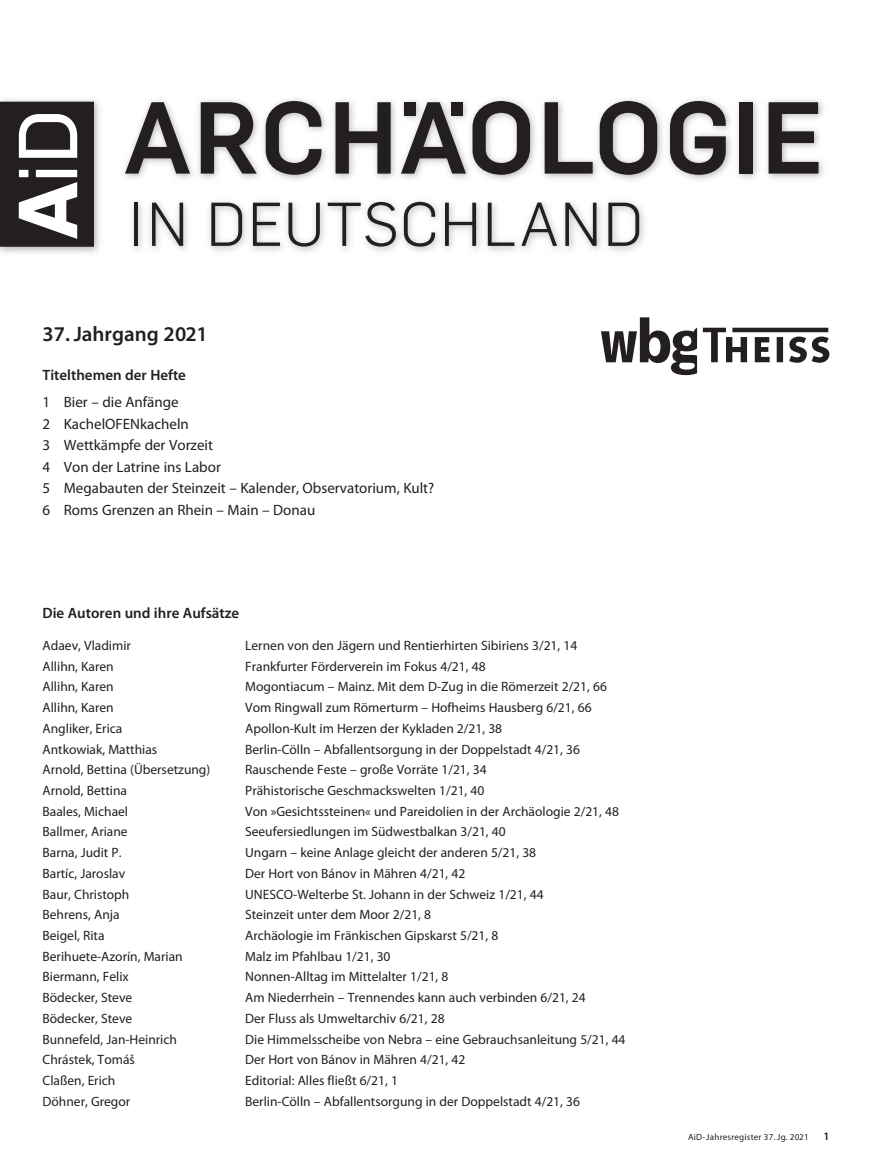
<style>
.page{position:relative;width:872px;height:1170px;background:#fff}
.page>*{position:absolute;margin:0;border:0;box-sizing:border-box;transform-origin:0 0}
.t1{font:81.9px "Flama Basic";color:#fff}
.t2{font:600 21px "Myriad Pro";color:#231f20}
.t3{font:15px/21.6px "Myriad Pro";color:#231f20}
.t4{font:600 15px "Myriad Pro";color:#231f20}
.t5{font:13.5px "Myriad Pro";color:#231f20}
.t6{font:600 11.25px "Myriad Pro";color:#231f20}
.t7{font:9px "Myriad Pro";letter-spacing:.025em;color:#231f20}
.s1{font-family:"Flama";font-weight:700}
</style>
<div class="page">
<svg style="left:601px;top:317px;width:96px;height:58px"></svg>
<svg style="left:703px;top:328px;width:126px;height:35px"></svg>
<img style="left:124px;top:99px;width:700px;height:153px">
<svg style="left:125px;top:101px;width:693px;height:74px"></svg>
<hr style="left:134px;top:203px;width:4px;height:43px;background:#231f20">
<svg style="left:152px;top:203px;width:31px;height:43px"></svg>
<svg style="left:211px;top:203px;width:31px;height:43px"></svg>
<svg style="left:253px;top:203px;width:27px;height:43px"></svg>
<svg style="left:288px;top:203px;width:32px;height:43px"></svg>
<svg style="left:328px;top:202px;width:68px;height:44px"></svg>
<svg style="left:404px;top:202px;width:31px;height:45px"></svg>
<svg style="left:445px;top:203px;width:31px;height:43px"></svg>
<svg style="left:488px;top:203px;width:26px;height:43px"></svg>
<svg style="left:521px;top:202px;width:36px;height:44px"></svg>
<svg style="left:565px;top:203px;width:31px;height:43px"></svg>
<svg style="left:608px;top:203px;width:31px;height:43px"></svg>
<img style="left:0;top:99px;width:100px;height:154px">
<div style="left:0;top:102px;width:94px;height:145px;background:#231f20"></div>
<h1 class="t1" style="left:1px;top:239px;width:132px;rotate:-90deg"><span class="s1">A</span>iD</h1>
<h2 class="t2" style="left:43px;top:326px;width:167px">37. Jahrgang 2021</h2>
<p class="t4" style="left:43px;top:369px;width:145px">Titelthemen der Hefte</p>
<p class="t3" style="left:43px;top:392px;width:393px">1 Bier – die Anfänge<br>2 KachelOFENkacheln<br>3 Wettkämpfe der Vorzeit<br>4 Von der Latrine ins Labor<br>5 Megabauten der Steinzeit – Kalender, Observatorium, Kult?<br>6 Roms Grenzen an Rhein – Main – Donau</p>
<p class="t4" style="left:43px;top:607px;width:198px">Die Autoren und ihre Aufsätze</p>
<p class="t5" style="left:43px;top:640px;width:90px">Adaev, Vladimir</p>
<p class="t5" style="left:245px;top:640px;width:334px">Lernen von den Jägern und Rentierhirten Sibiriens 3/21, 14</p>
<p class="t5" style="left:43px;top:661px;width:73px">Allihn, Karen</p>
<p class="t5" style="left:245px;top:661px;width:242px">Frankfurter Förderverein im Fokus 4/21, 48</p>
<p class="t5" style="left:43px;top:682px;width:73px">Allihn, Karen</p>
<p class="t5" style="left:245px;top:682px;width:363px">Mogontiacum – Mainz. Mit dem D-Zug in die Römerzeit 2/21, 66</p>
<p class="t5" style="left:43px;top:702px;width:73px">Allihn, Karen</p>
<p class="t5" style="left:245px;top:702px;width:348px">Vom Ringwall zum Römerturm – Hofheims Hausberg 6/21, 66</p>
<p class="t5" style="left:43px;top:723px;width:81px">Angliker, Erica</p>
<p class="t5" style="left:245px;top:723px;width:258px">Apollon-Kult im Herzen der Kykladen 2/21, 38</p>
<p class="t5" style="left:43px;top:744px;width:116px">Antkowiak, Matthias</p>
<p class="t5" style="left:245px;top:744px;width:336px">Berlin-Cölln – Abfallentsorgung in der Doppelstadt 4/21, 36</p>
<p class="t5" style="left:43px;top:764px;width:169px">Arnold, Bettina (Übersetzung)</p>
<p class="t5" style="left:245px;top:764px;width:243px">Rauschende Feste – große Vorräte 1/21, 34</p>
<p class="t5" style="left:43px;top:785px;width:86px">Arnold, Bettina</p>
<p class="t5" style="left:245px;top:785px;width:241px">Prähistorische Geschmackswelten 1/21, 40</p>
<p class="t5" style="left:43px;top:806px;width:87px">Baales, Michael</p>
<p class="t5" style="left:245px;top:806px;width:375px">Von »Gesichtssteinen« und Pareidolien in der Archäologie 2/21, 48</p>
<p class="t5" style="left:43px;top:826px;width:87px">Ballmer, Ariane</p>
<p class="t5" style="left:245px;top:826px;width:262px">Seeufersiedlungen im Südwestbalkan 3/21, 40</p>
<p class="t5" style="left:43px;top:847px;width:80px">Barna, Judit P.</p>
<p class="t5" style="left:245px;top:847px;width:292px">Ungarn – keine Anlage gleicht der anderen 5/21, 38</p>
<p class="t5" style="left:43px;top:868px;width:84px">Bartíc, Jaroslav</p>
<p class="t5" style="left:245px;top:868px;width:222px">Der Hort von Bánov in Mähren 4/21, 42</p>
<p class="t5" style="left:43px;top:888px;width:88px">Baur, Christoph</p>
<p class="t5" style="left:245px;top:888px;width:300px">UNESCO-Welterbe St. Johann in der Schweiz 1/21, 44</p>
<p class="t5" style="left:43px;top:909px;width:79px">Behrens, Anja</p>
<p class="t5" style="left:245px;top:909px;width:187px">Steinzeit unter dem Moor 2/21, 8</p>
<p class="t5" style="left:43px;top:930px;width:64px">Beigel, Rita</p>
<p class="t5" style="left:245px;top:930px;width:255px">Archäologie im Fränkischen Gipskarst 5/21, 8</p>
<p class="t5" style="left:43px;top:951px;width:142px">Berihuete-Azorín, Marian</p>
<p class="t5" style="left:245px;top:951px;width:147px">Malz im Pfahlbau 1/21, 30</p>
<p class="t5" style="left:43px;top:971px;width:88px">Biermann, Felix</p>
<p class="t5" style="left:245px;top:971px;width:205px">Nonnen-Alltag im Mittelalter 1/21, 8</p>
<p class="t5" style="left:43px;top:992px;width:91px">Bödecker, Steve</p>
<p class="t5" style="left:245px;top:992px;width:342px">Am Niederrhein – Trennendes kann auch verbinden 6/21, 24</p>
<p class="t5" style="left:43px;top:1013px;width:91px">Bödecker, Steve</p>
<p class="t5" style="left:245px;top:1013px;width:201px">Der Fluss als Umweltarchiv 6/21, 28</p>
<p class="t5" style="left:43px;top:1033px;width:136px">Bunnefeld, Jan-Heinrich</p>
<p class="t5" style="left:245px;top:1033px;width:382px">Die Himmelsscheibe von Nebra – eine Gebrauchsanleitung 5/21, 44</p>
<p class="t5" style="left:43px;top:1054px;width:94px">Chrástek, Tomáš</p>
<p class="t5" style="left:245px;top:1054px;width:222px">Der Hort von Bánov in Mähren 4/21, 42</p>
<p class="t5" style="left:43px;top:1075px;width:74px">Claßen, Erich</p>
<p class="t5" style="left:245px;top:1075px;width:154px">Editorial: Alles fließt 6/21, 1</p>
<p class="t5" style="left:43px;top:1095px;width:89px">Döhner, Gregor</p>
<p class="t5" style="left:245px;top:1095px;width:336px">Berlin-Cölln – Abfallentsorgung in der Doppelstadt 4/21, 36</p>
<p class="t7" style="left:688px;top:1133px;width:122px">AiD-Jahresregister 37. Jg. 2021</p>
<p class="t6" style="left:823px;top:1132px;width:8px">1</p>
</div>
